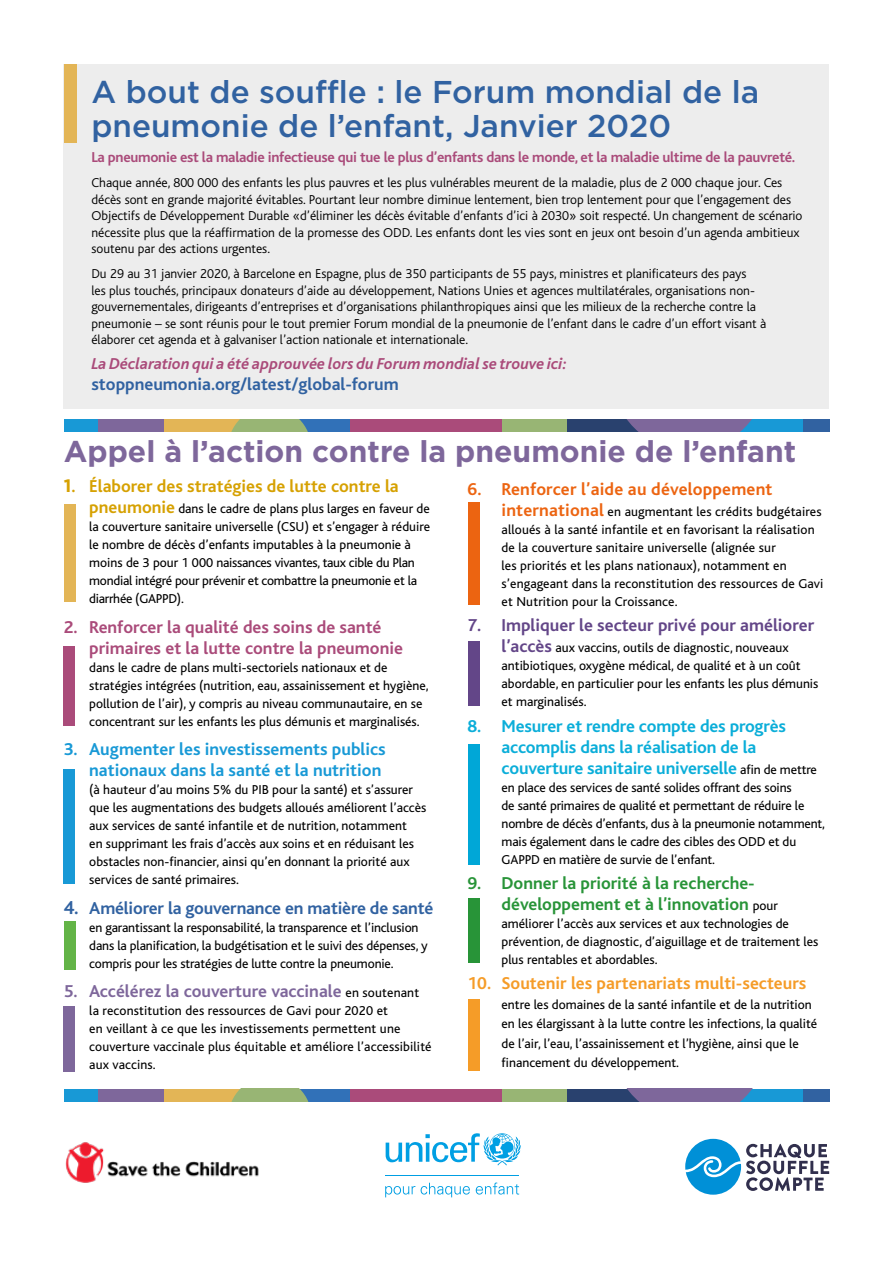
<style>
.page{position:relative;width:893px;height:1263px;background:#fff}
.page>*{position:absolute;margin:0;border:0;box-sizing:border-box;transform-origin:0 0}
.t1{font:500 31.5px/34.5px "Gotham";color:#3162a1}
.t2{font:700 30px "Gotham";color:#7e679b}
.t3{font:700 18px/21px "Bliss";letter-spacing:-.01em;color:#0baed9}
.t4{font:700 18px "Bliss";letter-spacing:-.01em;color:#3162a1}
.t5{font:700 18px/21px "Bliss";color:#aa4b7a}
.t6{font:700 18px/21px "Bliss";color:#1899d6;text-align:right}
.t7{font:700 18px/21px "Bliss";color:#289438}
.t8{font:700 18px "Bliss";color:#7e679b}
.t9{font:700 18px "Bliss";color:#f59c28}
.t10{font:700 18px "Bliss";color:#d6a102}
.t11{font:700 18px "Bliss";color:#634688}
.t12{font:700 18px "Bliss";letter-spacing:.01em;color:#ec6411}
.t13{font:italic 700 16.5px "Bliss";color:#aa4b7a}
.t14{font:700 15px "Bliss";letter-spacing:-.02em;color:#aa4b7a}
.t15{font:13.5px/18px "Bliss";color:#000}
.t16{font:300 13.5px/16.5px "Bliss";color:#000}
.s1{font-family:"Gotham"}
.s2{font-weight:700;font-size:18px;color:#d6a102}
.s3{font-size:19.5px}
.s4{font-weight:400;font-size:13.5px;color:#000}
.s5{font-weight:700;font-size:18px;color:#ec6411}
.s6{font-weight:700;font-size:18px;color:#634688}
</style>
<div class="page">
<div style="left:64px;top:419px;width:66px;height:13px;background:#1899d6"></div>
<div style="left:98px;top:419px;width:66px;height:13px;background:#7e679b"></div>
<div style="left:164px;top:419px;width:101px;height:13px;background:#e3b556"></div>
<div style="left:250px;top:419px;width:101px;height:13px;background:#3171b8"></div>
<svg style="left:231px;top:419px;width:77px;height:13px"></svg>
<div style="left:501px;top:419px;width:66px;height:13px;background:#98b574"></div>
<div style="left:567px;top:419px;width:103px;height:13px;background:#29416e"></div>
<div style="left:668px;top:419px;width:136px;height:13px;background:#1899d6"></div>
<svg style="left:626px;top:419px;width:126px;height:13px;background:#75679b"></svg>
<div style="left:803px;top:419px;width:26px;height:13px;background:#3162a1"></div>
<div style="left:350px;top:419px;width:151px;height:13px;background:#aa4b7a"></div>
<div style="left:64px;top:1089px;width:67px;height:12px;background:#1899d6"></div>
<div style="left:98px;top:1089px;width:67px;height:12px;background:#7e679b"></div>
<div style="left:164px;top:1089px;width:101px;height:12px;background:#e3b556"></div>
<div style="left:250px;top:1089px;width:101px;height:12px;background:#3171b8"></div>
<svg style="left:232px;top:1089px;width:76px;height:12px"></svg>
<div style="left:502px;top:1089px;width:65px;height:12px;background:#98b574"></div>
<div style="left:567px;top:1089px;width:103px;height:12px;background:#29416e"></div>
<div style="left:668px;top:1089px;width:136px;height:12px;background:#1899d6"></div>
<svg style="left:627px;top:1089px;width:125px;height:12px"></svg>
<div style="left:803px;top:1089px;width:26px;height:12px;background:#3162a1"></div>
<div style="left:350px;top:1089px;width:152px;height:12px;background:#aa4b7a"></div>
<div style="left:64px;top:64px;width:765px;height:344px;background:#ededed"></div>
<div style="left:64px;top:64px;width:13px;height:78px;background:#e3b556"></div>
<div style="left:64px;top:504px;width:12px;height:98px;background:#e3b556"></div>
<div style="left:468px;top:503px;width:12px;height:102px;background:#ec6411"></div>
<div style="left:468px;top:641px;width:12px;height:65px;background:#634688"></div>
<div style="left:468px;top:744px;width:12px;height:120px;background:#00a7d7"></div>
<div style="left:468px;top:898px;width:11px;height:65px;background:#289438"></div>
<div style="left:468px;top:999px;width:11px;height:71px;background:#f59c28"></div>
<div style="left:64px;top:646px;width:11px;height:80px;background:#aa4b7a"></div>
<div style="left:64px;top:769px;width:11px;height:114px;background:#1899d6"></div>
<div style="left:64px;top:921px;width:12px;height:48px;background:#63b447"></div>
<div style="left:64px;top:1006px;width:11px;height:65px;background:#7e679b"></div>
<img style="left:65px;top:1142px;width:194px;height:41px">
<div style="left:685px;top:1139px;width:56px;height:56px;background:#0090d7;border-radius:50%"></div>
<svg style="left:685px;top:1144px;width:144px;height:47px"></svg>
<svg style="left:386px;top:1133px;width:135px;height:32px"></svg>
<hr style="left:386px;top:1175px;width:133px;height:1px;background:#009fe3">
<svg style="left:385px;top:1186px;width:30px;height:11px"></svg>
<svg style="left:421px;top:1183px;width:49px;height:14px"></svg>
<svg style="left:476px;top:1182px;width:43px;height:12px"></svg>
<h1 class="t1" style="left:91px;top:74px;width:669px">A bout de souffle : le Forum mondial de la pneumonie de l’enfant, Janvier 2020</h1>
<p class="t14" style="left:91px;top:150px;width:705px">La pneumonie est la maladie infectieuse qui tue le plus d’enfants dans le monde, et la maladie ultime de la pauvreté.</p>
<p class="t16" style="left:91px;top:175px;width:713px">Chaque année, 800 000 des enfants les plus pauvres et les plus vulnérables meurent de la maladie, plus de 2 000 chaque jour. Ces décès sont en grande majorité évitables. Pourtant leur nombre diminue lentement, bien trop lentement pour que l’engagement des Objectifs de Développement Durable «d’éliminer les décès évitable d’enfants d’ici à 2030» soit respecté. Un changement de scénario nécessite plus que la réaffirmation de la promesse des ODD. Les enfants dont les vies sont en jeux ont besoin d’un agenda ambitieux soutenu par des actions urgentes.</p>
<p class="t16" style="left:91px;top:266px;width:676px">Du 29 au 31 janvier 2020, à Barcelone en Espagne, plus de 350 participants de 55 pays, ministres et planificateurs des pays<br>les plus touchés, principaux donateurs d’aide au développement, Nations Unies et agences multilatérales, organisations non&shy;gouvernementales, dirigeants d’entreprises et d’organisations philanthropiques ainsi que les milieux de la recherche contre la pneumonie – se sont réunis pour le tout premier Forum mondial de la pneumonie de l’enfant dans le cadre d’un effort visant à élaborer cet agenda et à galvaniser l’action nationale et internationale.</p>
<p class="t13" style="left:91px;top:355px;width:477px">La Déclaration qui a été approuvée lors du Forum mondial se trouve ici:</p>
<h3 class="t4" style="left:91px;top:375px;width:309px">stoppneumonia.org/latest/global-forum</h3>
<h2 class="t2" style="left:64px;top:432px;width:734px">Appel à l’action contre la pneumonie de l’enfant</h2>
<h3 class="t10" style="left:64px;top:477px;width:337px"><span class="s1">1</span>. Élaborer des stratégies de lutte contre la</h3>
<p class="t15" style="left:89px;top:500px;width:342px"><span class="s2">pneumonie</span> dans le cadre de plans plus larges en faveur de la couverture sanitaire universelle (CSU) et s’engager à réduire le nombre de décès d’enfants imputables à la pneumonie à moins de 3 pour 1 000 naissances vivantes, taux cible du Plan mondial intégré pour prévenir et combattre la pneumonie et la diarrhée (GAPPD).</p>
<h3 class="t5" style="left:89px;top:616px;width:315px;text-indent:-26px">2. Renforcer la qualité des soins de santé primaires et la lutte contre la pneumonie</h3>
<p class="t15" style="left:89px;top:658px;width:341px">dans le cadre de plans multi-sectoriels nationaux et de stratégies intégrées (nutrition, eau, assainissement et hygiène, pollution de l’air), y compris au niveau communautaire, en se concentrant sur les enfants les plus démunis et marginalisés.</p>
<h3 class="t6" style="left:64px;top:739px;width:323px">3. Augmenter les investissements publics nationaux dans la santé et la nutrition</h3>
<p class="t15" style="left:89px;top:781px;width:339px">(à hauteur d’au moins 5% du PIB pour la santé) et s’assurer que les augmentations des budgets alloués améliorent l’accès aux services de santé infantile et de nutrition, notamment<br>en supprimant les frais d’accès aux soins et en réduisant les obstacles non-financier, ainsi qu’en donnant la priorité aux services de santé primaires.</p>
<h3 class="t4" style="left:64px;top:898px;width:371px"><span class="s3">4.</span> Améliorer la gouvernance en matière de santé</h3>
<p class="t15" style="left:89px;top:918px;width:340px">en garantissant la responsabilité, la transparence et l’inclusion dans la planification, la budgétisation et le suivi des dépenses, y compris pour les stratégies de lutte contre la pneumonie.</p>
<h3 class="t8" style="left:64px;top:982px;width:357px">5. Accélérez la couverture vaccinale <span class="s4">en soutenant</span></h3>
<p class="t15" style="left:89px;top:1002px;width:344px">la reconstitution des ressources de Gavi pour 2020 et<br>en veillant à ce que les investissements permettent une couverture vaccinale plus équitable et améliore l’accessibilité aux vaccins.</p>
<h3 class="t12" style="left:468px;top:480px;width:306px">6. Renforcer l’aide au développement</h3>
<p class="t15" style="left:502px;top:503px;width:323px"><span class="s5">international</span> en augmentant les crédits budgétaires alloués à la santé infantile et en favorisant la réalisation de la couverture sanitaire universelle (alignée sur<br>les priorités et les plans nationaux), notamment en s’engageant dans la reconstitution des ressources de Gavi et Nutrition pour la Croissance.</p>
<h3 class="t11" style="left:468px;top:616px;width:348px">7. Impliquer le secteur privé pour améliorer</h3>
<p class="t15" style="left:502px;top:639px;width:318px"><span class="s6">l’accès</span> aux vaccins, outils de diagnostic, nouveaux antibiotiques, oxygène médical, de qualité et à un coût abordable, en particulier pour les enfants les plus démunis et marginalisés.</p>
<h3 class="t3" style="left:502px;top:715px;width:317px;text-indent:-34px">8. Mesurer et rendre compte des progrès accomplis dans la réalisation de la couverture sanitaire universelle <span class="s4">afin de mettre</span></h3>
<p class="t15" style="left:502px;top:778px;width:325px">en place des services de santé solides offrant des soins<br>de santé primaires de qualité et permettant de réduire le nombre de décès d’enfants, dus à la pneumonie notamment, mais également dans le cadre des cibles des ODD et du GAPPD en matière de survie de l’enfant.</p>
<h3 class="t7" style="left:502px;top:873px;width:278px;text-indent:-34px">9. Donner la priorité à la recherche&shy;développement et à l’innovation <span class="s4">pour</span></h3>
<p class="t15" style="left:502px;top:915px;width:318px">améliorer l’accès aux services et aux technologies de prévention, de diagnostic, d’aiguillage et de traitement les plus rentables et abordables.</p>
<h3 class="t9" style="left:468px;top:974px;width:340px">10. Soutenir les partenariats multi-secteurs</h3>
<p class="t15" style="left:502px;top:995px;width:317px;line-height:19.5px">entre les domaines de la santé infantile et de la nutrition en les élargissant à la lutte contre les infections, la qualité de l’air, l’eau, l’assainissement et l’hygiène, ainsi que le financement du développement.</p>
</div>
